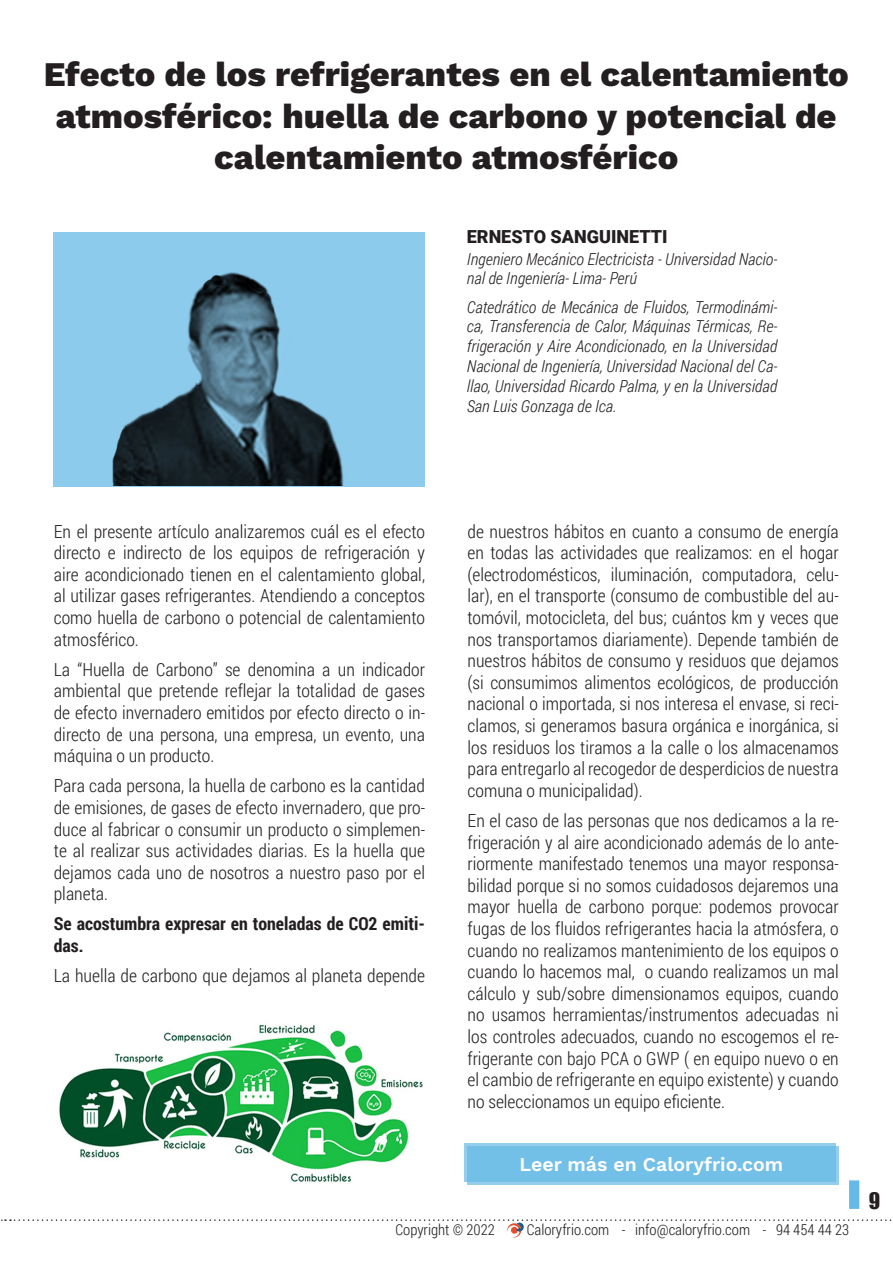
<style>
.page{position:relative;width:893px;height:1263px;background:#fff}
.page>*{position:absolute;margin:0;border:0;box-sizing:border-box;transform-origin:0 0}
.t1{font:800 34.5px/41.4px "Work Sans";color:#231f20;text-align:center}
.t2{font:21px "Impact";color:#231f20}
.t3{font:600 19.5px "Work Sans";color:#fff}
.t4{font:300 18px/21.6px "Roboto Condensed";color:#231f20;text-align:justify}
.t5{font:700 18px/21.6px "Roboto Condensed";color:#231f20}
.t6{font:900 18px "Roboto";color:#231f20}
.t7{font:italic 300 16.5px/19.8px "Roboto Condensed";color:#231f20}
.t8{font:300 15px "Roboto Condensed";color:#231f20}
</style>
<div class="page">
<svg style="left:849px;top:1180px;width:10px;height:29px"></svg>
<svg style="left:1px;top:1219px;width:891px;height:18px"></svg>
<img style="left:59px;top:1024px;width:364px;height:158px">
<div style="left:467px;top:1146px;width:371px;height:38px;background:#93ceed"></div>
<div style="left:465px;top:1144px;width:371px;height:38px;background:#72bfe8"></div>
<div style="left:53px;top:232px;width:372px;height:254px;background:#8bcaec"></div>
<img style="left:112px;top:272px;width:232px;height:213px">
<p class="t1" style="left:44px;top:52px;width:807px">Efecto de los refrigerantes en el calentamiento atmosférico: huella de carbono y potencial de calentamiento atmosférico</p>
<p class="t6" style="left:467px;top:223px;width:202px">ERNESTO SANGUINETTI</p>
<p class="t7" style="left:467px;top:248px;width:312px">Ingeniero Mecánico Electricista - Universidad Nacio&shy;nal de Ingeniería- Lima- Perú</p>
<p class="t7" style="left:467px;top:296px;width:312px;text-align:justify">Catedrático de Mecánica de Fluidos, Termodinámi&shy;ca, Transferencia de Calor, Máquinas Térmicas, Re&shy;frigeración y Aire Acondicionado, en la Universidad Nacional de Ingeniería, Universidad Nacional del Ca&shy;llao, Universidad Ricardo Palma, y en la Universidad San Luis Gonzaga de Ica.</p>
<p class="t4" style="left:54px;top:520px;width:373px">En el presente artículo analizaremos cuál es el efecto directo e indirecto de los equipos de refrigeración y aire acondicionado tienen en el calentamiento global, al utilizar gases refrigerantes. Atendiendo a conceptos como huella de carbono o potencial de calentamiento atmosférico.</p>
<p class="t4" style="left:54px;top:658px;width:373px">La “Huella de Carbono” se denomina a un indicador ambiental que pretende reflejar la totalidad de gases de efecto invernadero emitidos por efecto directo o in&shy;directo de una persona, una empresa, un evento, una máquina o un producto.</p>
<p class="t4" style="left:54px;top:774px;width:373px">Para cada persona, la huella de carbono es la cantidad de emisiones, de gases de efecto invernadero, que pro&shy;duce al fabricar o consumir un producto o simplemen&shy;te al realizar sus actividades diarias. Es la huella que dejamos cada uno de nosotros a nuestro paso por el planeta.</p>
<p class="t5" style="left:54px;top:912px;width:373px">Se acostumbra expresar en toneladas de CO2 emiti&shy;das.</p>
<p class="t4" style="left:54px;top:964px;width:373px">La huella de carbono que dejamos al planeta depende</p>
<p class="t4" style="left:468px;top:520px;width:373px">de nuestros hábitos en cuanto a consumo de energía en todas las actividades que realizamos: en el hogar (electrodomésticos, iluminación, computadora, celu&shy;lar), en el transporte (consumo de combustible del au&shy;tomóvil, motocicleta, del bus; cuántos km y veces que nos transportamos diariamente). Depende también de nuestros hábitos de consumo y residuos que dejamos (si consumimos alimentos ecológicos, de producción nacional o importada, si nos interesa el envase, si reci&shy;clamos, si generamos basura orgánica e inorgánica, si los residuos los tiramos a la calle o los almacenamos para entregarlo al recogedor de desperdicios de nuestra comuna o municipalidad).</p>
<p class="t4" style="left:468px;top:809px;width:373px">En el caso de las personas que nos dedicamos a la re&shy;frigeración y al aire acondicionado además de lo ante&shy;riormente manifestado tenemos una mayor responsa&shy;bilidad porque si no somos cuidadosos dejaremos una mayor huella de carbono porque: podemos provocar fugas de los fluidos refrigerantes hacia la atmósfera, o cuando no realizamos mantenimiento de los equipos o cuando lo hacemos mal, o cuando realizamos un mal cálculo y sub/sobre dimensionamos equipos, cuando no usamos herramientas/instrumentos adecuadas ni los controles adecuados, cuando no escogemos el re&shy;frigerante con bajo PCA o GWP ( en equipo nuevo o en el cambio de refrigerante en equipo existente) y cuando no seleccionamos un equipo eficiente.</p>
<p class="t3" style="left:520px;top:1150px;width:265px">Leer más en Caloryfrio.com</p>
<p class="t8" style="left:395px;top:1219px;width:101px">Copyright © 2022</p>
<p class="t8" style="left:527px;top:1219px;width:324px">Caloryfrio.com - info@caloryfrio.com - 94 454 44 23</p>
<p class="t2" style="left:869px;top:1184px;width:13px">9</p>
</div>
